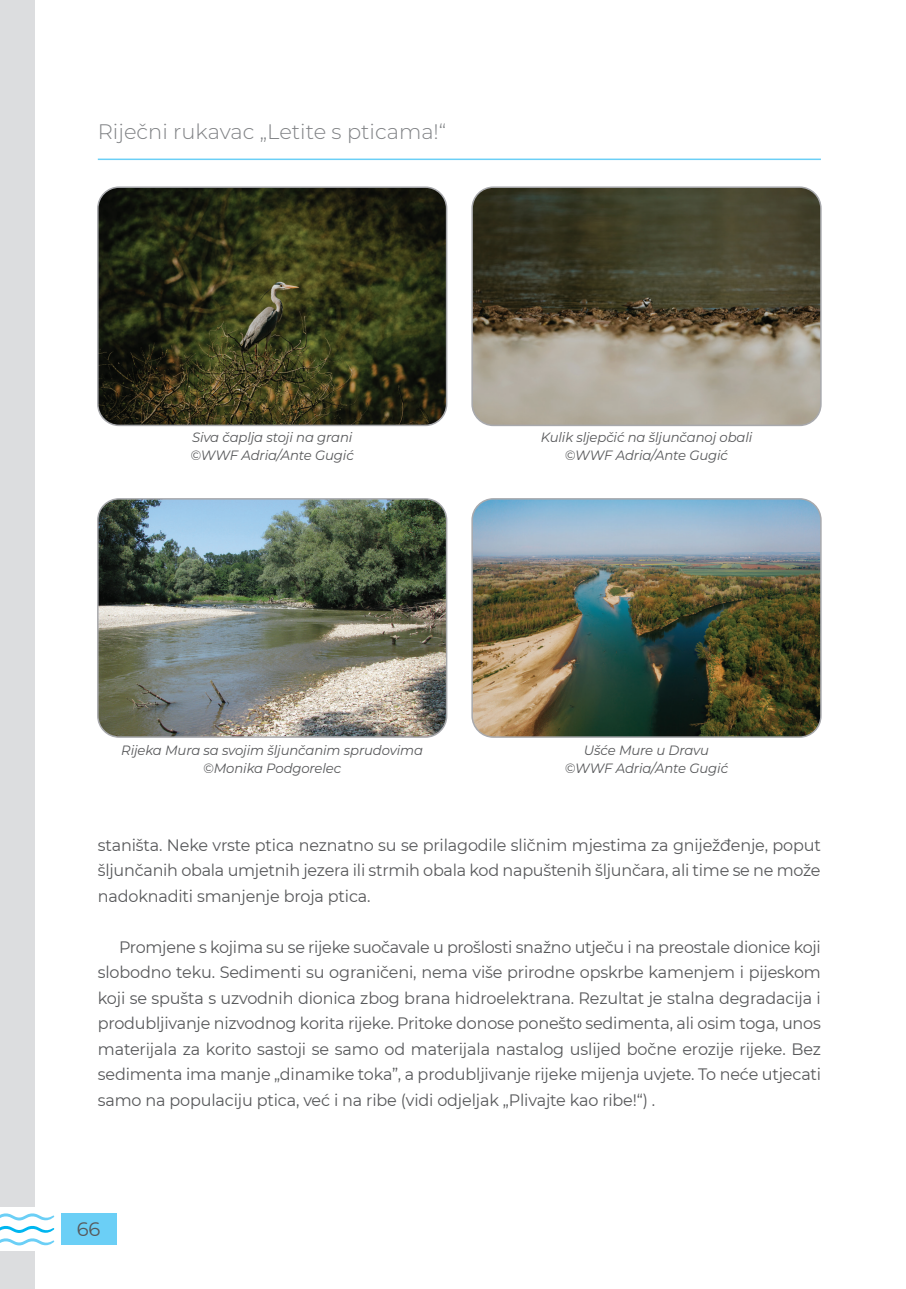
<style>
.page{position:relative;width:906px;height:1289px;background:#fff}
.page>*{position:absolute;margin:0;border:0;box-sizing:border-box;transform-origin:0 0}
.t1{font:300 21px "Montserrat";color:#808285}
.t2{font:19.5px "Montserrat";color:#57585a}
.t3{font:16.5px/25.5px "Montserrat";letter-spacing:-.01em;color:#57585a;text-align:justify}
.t4{font:italic 13.5px/18px "Montserrat";letter-spacing:-.01em;color:#57585a;text-align:center}
</style>
<div class="page">
<div style="left:61px;top:1213px;width:55px;height:32px;background:#6bcff6"></div>
<svg style="left:0;top:1213px;width:54px;height:32px"></svg>
<div style="left:0;top:0;width:34px;height:1205px;background:#dcdddf"></div>
<div style="left:0;top:1251px;width:34px;height:37px;background:#dcdddf"></div>
<hr style="left:98px;top:158px;width:723px;height:2px;background:#6bcff6">
<img style="left:100px;top:189px;width:346px;height:236px">
<div style="left:97px;top:186px;width:350px;height:240px;border:2px solid #a8a9ad;border-radius:21px"></div>
<img style="left:474px;top:189px;width:347px;height:236px">
<div style="left:471px;top:186px;width:350px;height:240px;border:2px solid #a8a9ad;border-radius:21px"></div>
<img style="left:99px;top:501px;width:347px;height:236px">
<div style="left:97px;top:498px;width:350px;height:239px;border:2px solid #a8a9ad;border-radius:21px"></div>
<img style="left:474px;top:501px;width:347px;height:236px">
<div style="left:471px;top:498px;width:350px;height:239px;border:2px solid #a8a9ad;border-radius:21px"></div>
<p class="t1" style="left:98px;top:118px;width:350px">Riječni rukavac „Letite s pticama!“</p>
<p class="t4" style="left:191px;top:427px;width:165px;text-align:left">Siva čaplja stoji na grani ©WWF Adria/Ante Gugić</p>
<p class="t4" style="left:121px;top:741px;width:303px">Rijeka Mura sa svojim šljunčanim sprudovima ©Monika Podgorelec</p>
<p class="t4" style="left:541px;top:427px;width:213px">Kulik sljepčić na šljunčanoj obali ©WWF Adria/Ante Gugić</p>
<p class="t4" style="left:565px;top:741px;width:165px">Ušće Mure u Dravu ©WWF Adria/Ante Gugić</p>
<p class="t3" style="left:98px;top:831px;width:724px">staništa. Neke vrste ptica neznatno su se prilagodile sličnim mjestima za gniježđenje, poput šljunčanih obala umjetnih jezera ili strmih obala kod napuštenih šljunčara, ali time se ne može nadoknaditi smanjenje broja ptica.</p>
<p class="t3" style="left:98px;top:933px;width:725px;text-indent:21px">Promjene s kojima su se rijeke suočavale u prošlosti snažno utječu i na preostale dionice koji slobodno teku. Sedimenti su ograničeni, nema više prirodne opskrbe kamenjem i pijeskom koji se spušta s uzvodnih dionica zbog brana hidroelektrana. Rezultat je stalna degradacija i produbljivanje nizvodnog korita rijeke. Pritoke donose ponešto sedimenta, ali osim toga, unos materijala za korito sastoji se samo od materijala nastalog uslijed bočne erozije rijeke. Bez sedimenta ima manje „dinamike toka”, a produbljivanje rijeke mijenja uvjete. To neće utjecati samo na populaciju ptica, već i na ribe (vidi odjeljak „Plivajte kao ribe!“) .</p>
<p class="t2" style="left:77px;top:1215px;width:25px">66</p>
</div>
